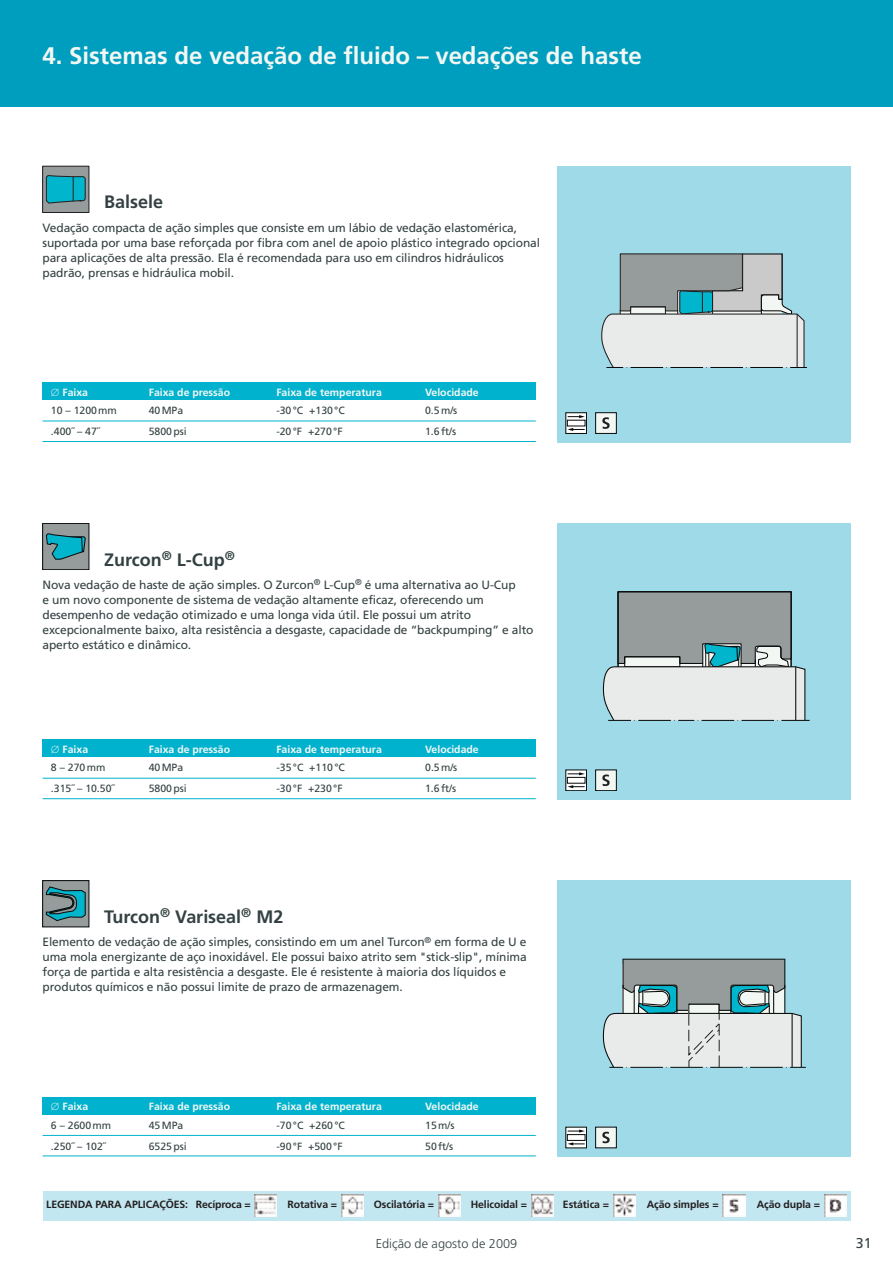
<style>
.page{position:relative;width:893px;height:1263px;background:#fff}
.page>*{position:absolute;margin:0;border:0;box-sizing:border-box;transform-origin:0 0}
.t1{font:700 24px "Frutiger";color:#f3f7f4}
.t2{font:700 18px "Frutiger";color:#344142}
.t3{font:14.25px "Frutiger";color:#344142}
.t4{font:300 12.75px "Frutiger";color:#344142}
.t5{font:12px/15px "Frutiger";letter-spacing:-.01em;color:#344142}
.t6{font:10.5px "Frutiger";color:#344142}
.t7{font:700 10.5px "Frutiger";color:#f3f7f4}
.t8{font:700 10.5px "Frutiger";letter-spacing:-.01em;color:#231f20}
</style>
<div class="page">
<div style="left:43px;top:383px;width:493px;height:17px;background:#00b2ce"></div>
<div style="left:557px;top:166px;width:293px;height:276px;background:#9edae8"></div>
<hr style="left:43px;top:441px;width:493px;height:1px;background:#00b2ce">
<hr style="left:43px;top:421px;width:493px;height:1px;background:#00b2ce">
<div style="left:43px;top:740px;width:493px;height:17px;background:#00b2ce"></div>
<div style="left:557px;top:523px;width:293px;height:276px;background:#9edae8"></div>
<hr style="left:43px;top:798px;width:493px;height:1px;background:#00b2ce">
<hr style="left:43px;top:778px;width:493px;height:1px;background:#00b2ce">
<div style="left:43px;top:1097px;width:493px;height:17px;background:#00b2ce"></div>
<div style="left:557px;top:880px;width:293px;height:277px;background:#9edae8"></div>
<hr style="left:43px;top:1155px;width:493px;height:1px;background:#00b2ce">
<hr style="left:43px;top:1135px;width:493px;height:1px;background:#00b2ce">
<div style="left:0;top:0;width:893px;height:106px;background:#009ebe"></div>
<svg style="left:568px;top:414px;width:17px;height:18px"></svg>
<div style="left:566px;top:412px;width:21px;height:22px;border:1px solid #070909"></div>
<svg style="left:567px;top:428px;width:18px;height:3px"></svg>
<svg style="left:568px;top:415px;width:17px;height:3px"></svg>
<svg style="left:568px;top:775px;width:17px;height:14px"></svg>
<div style="left:566px;top:770px;width:21px;height:21px;border:1px solid #070909"></div>
<div style="left:567px;top:777px;width:18px;height:6px;border:1px solid #070909"></div>
<svg style="left:567px;top:785px;width:18px;height:3px"></svg>
<svg style="left:568px;top:772px;width:17px;height:3px"></svg>
<div style="left:566px;top:1127px;width:20px;height:21px;background:linear-gradient(to right,#fbfbfb,#fff)"></div>
<div style="left:566px;top:1127px;width:21px;height:21px;border:1px solid #070909"></div>
<div style="left:567px;top:1134px;width:18px;height:6px;border:1px solid #070909"></div>
<svg style="left:567px;top:1142px;width:18px;height:3px"></svg>
<svg style="left:568px;top:1129px;width:17px;height:3px"></svg>
<div style="left:596px;top:413px;width:20px;height:20px;background:#f3f7f4"></div>
<div style="left:595px;top:412px;width:22px;height:22px;border:1px solid #070909"></div>
<svg style="left:602px;top:417px;width:8px;height:12px"></svg>
<div style="left:596px;top:770px;width:20px;height:21px;background:#f3f7f4"></div>
<div style="left:595px;top:770px;width:22px;height:21px;border:1px solid #070909"></div>
<svg style="left:602px;top:774px;width:8px;height:12px"></svg>
<div style="left:596px;top:1127px;width:20px;height:21px;background:#f3f7f4"></div>
<div style="left:595px;top:1127px;width:22px;height:21px;border:1px solid #070909"></div>
<svg style="left:602px;top:1132px;width:8px;height:11px"></svg>
<div style="left:43px;top:1191px;width:807px;height:29px;background:#c3e7f1"></div>
<img style="left:824px;top:1194px;width:23px;height:23px">
<img style="left:723px;top:1194px;width:22px;height:23px">
<img style="left:613px;top:1194px;width:23px;height:23px">
<img style="left:531px;top:1194px;width:23px;height:23px">
<img style="left:438px;top:1194px;width:23px;height:23px">
<img style="left:341px;top:1194px;width:23px;height:23px">
<img style="left:255px;top:1194px;width:22px;height:23px">
<div style="left:43px;top:881px;width:46px;height:46px;background:#969b9c"></div>
<svg style="left:46px;top:886px;width:40px;height:34px"></svg>
<div style="left:43px;top:523px;width:46px;height:47px;background:#969b9c"></div>
<div style="left:43px;top:523px;width:46px;height:47px;border:1px solid #070909"></div>
<svg style="left:46px;top:534px;width:39px;height:25px"></svg>
<div style="left:43px;top:166px;width:46px;height:46px;background:#969b9c"></div>
<div style="left:43px;top:166px;width:46px;height:47px;border:1px solid #231f20"></div>
<svg style="left:46px;top:175px;width:40px;height:28px"></svg>
<svg style="left:601px;top:253px;width:206px;height:115px;background:#b7c6c8"></svg>
<svg style="left:603px;top:591px;width:207px;height:130px;background:#aebbbc"></svg>
<svg style="left:603px;top:958px;width:203px;height:110px;background:#b2c3c5"></svg>
<h1 class="t1" style="left:43px;top:46px;width:601px">4. Sistemas de vedação de fluido – vedações de haste</h1>
<h2 class="t2" style="left:104px;top:195px;width:60px">Balsele</h2>
<p class="t5" style="left:43px;top:221px;width:499px">Vedação compacta de ação simples que consiste em um lábio de vedação elastomérica, suportada por uma base reforçada por fibra com anel de apoio plástico integrado opcional para aplicações de alta pressão. Ela é recomendada para uso em cilindros hidráulicos padrão, prensas e hidráulica mobil.</p>
<p class="t7" style="left:51px;top:388px;width:39px">∅ Faixa</p>
<p class="t7" style="left:149px;top:388px;width:83px">Faixa de pressão</p>
<p class="t7" style="left:276px;top:388px;width:107px">Faixa de temperatura</p>
<p class="t7" style="left:425px;top:388px;width:55px">Velocidade</p>
<p class="t6" style="left:51px;top:406px;width:68px">10 – 1200mm</p>
<p class="t6" style="left:149px;top:406px;width:36px">40MPa</p>
<p class="t6" style="left:276px;top:406px;width:70px">-30°C +130°C</p>
<p class="t6" style="left:425px;top:406px;width:34px">0.5m/s</p>
<p class="t6" style="left:51px;top:427px;width:50px">.400˝ – 47˝</p>
<p class="t6" style="left:149px;top:427px;width:40px">5800psi</p>
<p class="t6" style="left:276px;top:427px;width:68px">-20°F +270°F</p>
<p class="t6" style="left:425px;top:427px;width:33px">1.6ft/s</p>
<h2 class="t2" style="left:104px;top:552px;width:132px">Zurcon<sup>®</sup> L-Cup<sup>®</sup></h2>
<p class="t5" style="left:43px;top:578px;width:493px">Nova vedação de haste de ação simples. O Zurcon<sup>®</sup> L-Cup<sup>®</sup> é uma alternativa ao U-Cup<br>e um novo componente de sistema de vedação altamente eficaz, oferecendo um desempenho de vedação otimizado e uma longa vida útil. Ele possui um atrito excepcionalmente baixo, alta resistência a desgaste, capacidade de “backpumping” e alto aperto estático e dinâmico.</p>
<p class="t7" style="left:51px;top:745px;width:39px">∅ Faixa</p>
<p class="t7" style="left:149px;top:745px;width:83px">Faixa de pressão</p>
<p class="t7" style="left:276px;top:745px;width:107px">Faixa de temperatura</p>
<p class="t7" style="left:425px;top:745px;width:55px">Velocidade</p>
<p class="t6" style="left:51px;top:763px;width:56px">8 – 270mm</p>
<p class="t6" style="left:149px;top:763px;width:36px">40MPa</p>
<p class="t6" style="left:276px;top:763px;width:70px">-35°C +110°C</p>
<p class="t6" style="left:425px;top:763px;width:34px">0.5m/s</p>
<p class="t6" style="left:51px;top:784px;width:65px">.315˝ – 10.50˝</p>
<p class="t6" style="left:149px;top:784px;width:40px">5800psi</p>
<p class="t6" style="left:276px;top:784px;width:68px">-30°F +230°F</p>
<p class="t6" style="left:425px;top:784px;width:33px">1.6ft/s</p>
<h2 class="t2" style="left:104px;top:909px;width:181px">Turcon<sup>®</sup> Variseal<sup>®</sup> M2</h2>
<p class="t5" style="left:43px;top:935px;width:486px">Elemento de vedação de ação simples, consistindo em um anel Turcon<sup>®</sup> em forma de U e uma mola energizante de aço inoxidável. Ele possui baixo atrito sem "stick-slip", mínima força de partida e alta resistência a desgaste. Ele é resistente à maioria dos líquidos e produtos químicos e não possui limite de prazo de armazenagem.</p>
<p class="t7" style="left:51px;top:1102px;width:39px">∅ Faixa</p>
<p class="t7" style="left:149px;top:1102px;width:83px">Faixa de pressão</p>
<p class="t7" style="left:276px;top:1102px;width:107px">Faixa de temperatura</p>
<p class="t7" style="left:425px;top:1102px;width:55px">Velocidade</p>
<p class="t6" style="left:51px;top:1121px;width:62px">6 – 2600mm</p>
<p class="t6" style="left:149px;top:1121px;width:36px">45MPa</p>
<p class="t6" style="left:276px;top:1121px;width:70px">-70°C +260°C</p>
<p class="t6" style="left:425px;top:1121px;width:31px">15m/s</p>
<p class="t6" style="left:51px;top:1142px;width:56px">.250˝ – 102˝</p>
<p class="t6" style="left:149px;top:1142px;width:40px">6525psi</p>
<p class="t6" style="left:276px;top:1142px;width:68px">-90°F +500°F</p>
<p class="t6" style="left:425px;top:1142px;width:30px">50ft/s</p>
<p class="t8" style="left:46px;top:1200px;width:206px">LEGENDA PARA APLICAÇÕES: Recíproca =</p>
<p class="t8" style="left:288px;top:1200px;width:51px">Rotativa =</p>
<p class="t8" style="left:374px;top:1200px;width:62px">Oscilatória =</p>
<p class="t8" style="left:471px;top:1200px;width:58px">Helicoidal =</p>
<p class="t8" style="left:563px;top:1200px;width:48px">Estática =</p>
<p class="t8" style="left:647px;top:1200px;width:73px">Ação simples =</p>
<p class="t8" style="left:757px;top:1200px;width:65px">Ação dupla =</p>
<p class="t4" style="left:376px;top:1238px;width:143px">Edição de agosto de 2009</p>
<p class="t3" style="left:856px;top:1238px;width:17px">31</p>
</div>
